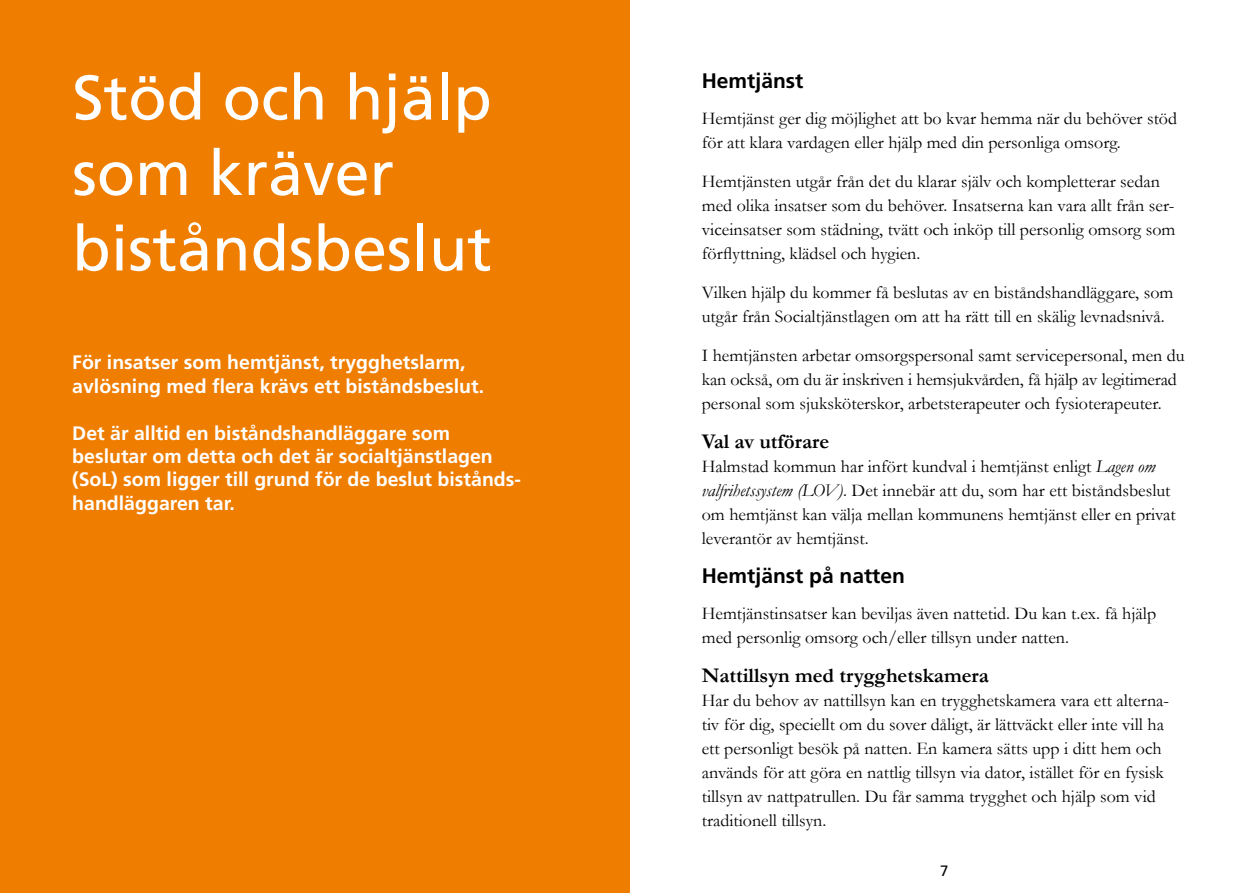
<style>
.page{position:relative;width:1259px;height:893px;background:#fff}
.page>*{position:absolute;margin:0;border:0;box-sizing:border-box;transform-origin:0 0}
.t1{font:62.85px/75.4px "Frutiger LT Std";color:#fff}
.t2{font:700 21px "Garamond";color:#000}
.t3{font:700 21px "Frutiger LT Std";color:#000}
.t4{font:700 19.5px/23.4px "Frutiger LT Std";color:#fff}
.t5{font:18px/24px "Garamond";color:#000}
.t6{font:18px/24px "Garamond";color:#010202}
.t7{font:15px "Frutiger LT Std";color:#000}
.s1{font-style:italic}
.s2{color:#000}
</style>
<div class="page">
<div style="left:0;top:0;width:630px;height:893px;background:#ef7d00"></div>
<h1 class="t1" style="left:72px;top:60px;width:421px">Stöd och hjälp som kräver biståndsbeslut</h1>
<p class="t4" style="left:72px;top:351px;width:413px">För insatser som hemtjänst, trygghetslarm, avlösning med flera krävs ett biståndsbeslut.</p>
<p class="t4" style="left:72px;top:421px;width:450px">Det är alltid en biståndshandläggare som beslutar om detta och det är socialtjänstlagen (SoL) som ligger till grund för de beslut bistånds&shy;handläggaren tar.</p>
<p class="t3" style="left:702px;top:68px;width:103px">Hemtjänst</p>
<p class="t5" style="left:702px;top:106px;width:477px">Hemtjänst ger dig möjlighet att bo kvar hemma när du behöver stöd för att klara vardagen eller hjälp med din personliga omsorg.</p>
<p class="t5" style="left:702px;top:169px;width:475px">Hemtjänsten utgår från det du klarar själv och kompletterar sedan med olika insatser som du behöver. Insatserna kan vara allt från ser&shy;viceinsatser som städning, tvätt och inköp till personlig omsorg som förflyttning, klädsel och hygien.</p>
<p class="t5" style="left:702px;top:280px;width:473px">Vilken hjälp du kommer få beslutas av en biståndshandläggare, som utgår från Socialtjänstlagen om att ha rätt till en skälig levnadsnivå.</p>
<p class="t5" style="left:702px;top:343px;width:484px">I hemtjänsten arbetar omsorgspersonal samt servicepersonal, men du kan också, om du är inskriven i hemsjukvården, få hjälp av legitimerad personal som sjuksköterskor, arbetsterapeuter och fysioterapeuter.</p>
<p class="t2" style="left:702px;top:427px;width:129px">Val av utförare</p>
<p class="t5" style="left:702px;top:454px;width:475px">Halmstad kommun har infört kundval i hemtjänst enligt <span class="s1">Lagen om valfrihetssystem (LOV)</span>. Det innebär att du, som har ett biståndsbeslut om hemtjänst kan välja mellan kommunens hemtjänst eller en privat leverantör av hemtjänst.</p>
<p class="t3" style="left:702px;top:563px;width:205px">Hemtjänst på natten</p>
<p class="t5" style="left:702px;top:601px;width:456px">Hemtjänstinsatser kan beviljas även nattetid. Du kan t.ex. få hjälp med personlig omsorg och/eller tillsyn under natten.</p>
<p class="t2" style="left:702px;top:661px;width:288px">Nattillsyn med trygghetskamera</p>
<p class="t6" style="left:702px;top:688px;width:469px"><span class="s2">Har du behov av nattillsyn kan en trygghetskamera</span> vara ett alterna&shy;tiv för dig, speciellt <span class="s2">om du sover dåligt, är lättväckt eller inte vill ha ett personligt besök på natten.</span> En kamera sätts upp i ditt hem och används för att göra en nattlig tillsyn via dator, istället för en fysisk tillsyn av nattpatrullen. Du får samma trygghet och hjälp som vid traditionell tillsyn.</p>
<p class="t7" style="left:940px;top:862px;width:10px">7</p>
</div>
